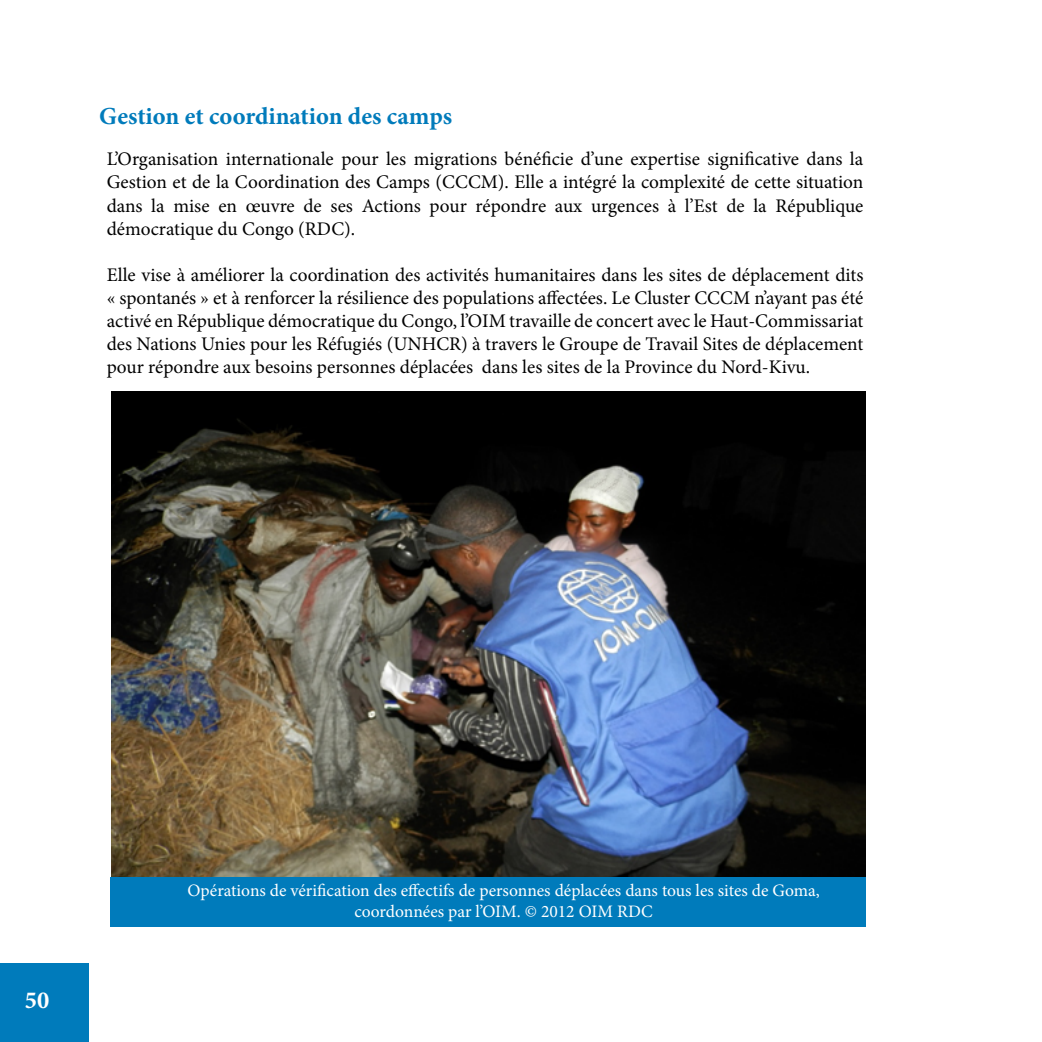
<style>
.page{position:relative;width:1042px;height:1042px;background:#fff}
.page>*{position:absolute;margin:0;border:0;box-sizing:border-box;transform-origin:0 0}
.t1{font:700 24.5px "Minion Pro";color:#007bbb}
.t2{font:700 24.5px "Minion Pro";color:#fff}
.t3{font:19.25px/23.1px "Minion Pro";color:#000;text-align:justify}
.t4{font:17.5px/21px "Minion Pro";color:#fff;text-align:center}
</style>
<div class="page">
<div style="left:0;top:963px;width:88px;height:79px;background:#007bbb"></div>
<img style="left:112px;top:392px;width:754px;height:484px">
<div style="left:110px;top:877px;width:756px;height:50px;background:#007bbb"></div>
<p class="t1" style="left:99px;top:99px;width:354px">Gestion et coordination des camps</p>
<p class="t3" style="left:107px;top:148px;width:758px">L’Organisation internationale pour les migrations bénéficie d’une expertise significative dans la Gestion et de la Coordination des Camps (CCCM). Elle a intégré la complexité de cette situation dans la mise en œuvre de ses Actions pour répondre aux urgences à l’Est de la République démocratique du Congo (RDC).</p>
<p class="t3" style="left:107px;top:263px;width:758px">Elle vise à améliorer la coordination des activités humanitaires dans les sites de déplacement dits « spontanés » et à renforcer la résilience des populations affectées. Le Cluster CCCM n’ayant pas été activé en République démocratique du Congo, l’OIM travaille de concert avec le Haut-Commissariat des Nations Unies pour les Réfugiés (UNHCR) à travers le Groupe de Travail Sites de déplacement pour répondre aux besoins personnes déplacées dans les sites de la Province du Nord-Kivu.</p>
<p class="t2" style="left:25px;top:982px;width:26px">50</p>
<p class="t4" style="left:187px;top:880px;width:634px">Opérations de vérification des effectifs de personnes déplacées dans tous les sites de Goma, coordonnées par l’OIM. © 2012 OIM RDC</p>
</div>
